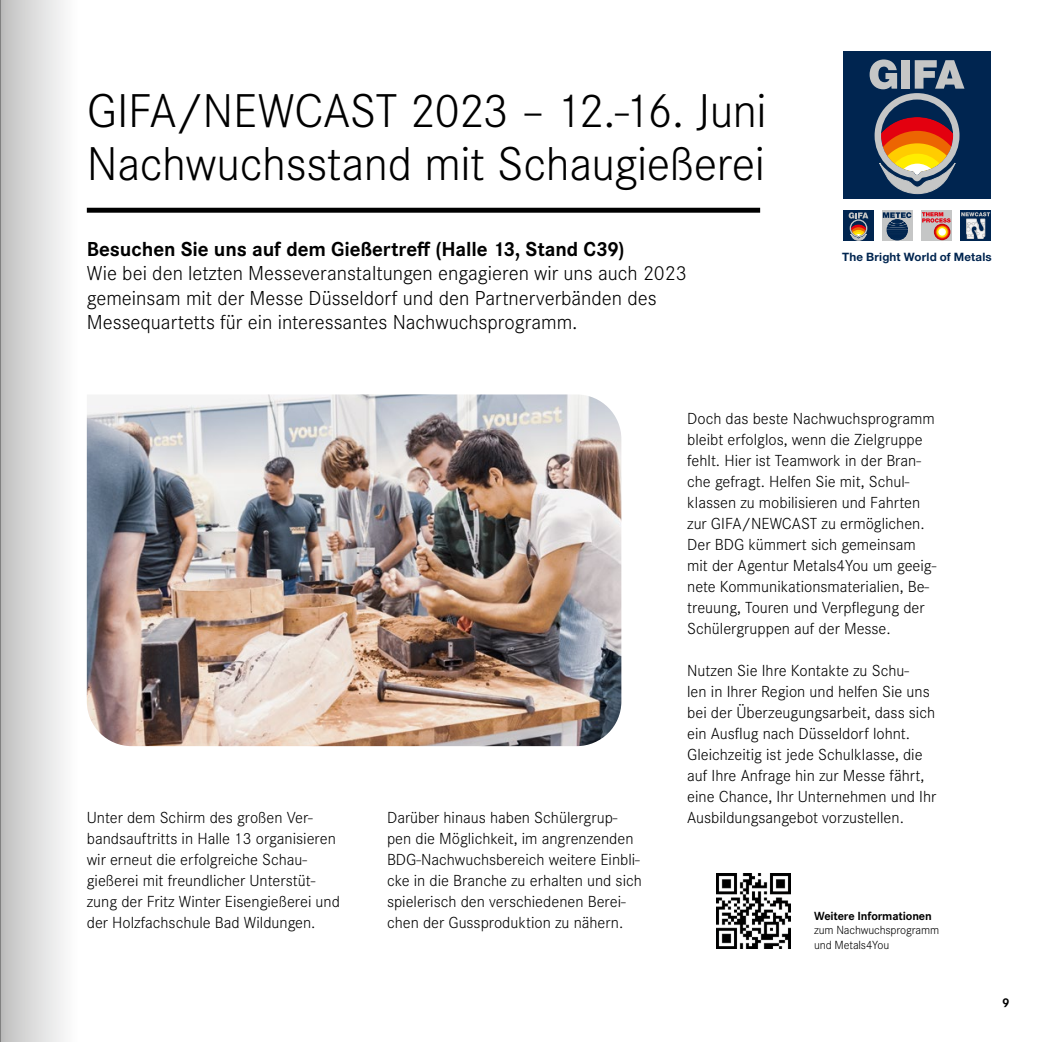
<style>
.page{position:relative;width:1042px;height:1042px;background:#fff}
.page>*{position:absolute;margin:0;border:0;box-sizing:border-box;transform-origin:0 0}
.t1{font:300 49.18px/52.5px "Corporate S";letter-spacing:-.01em;color:#000}
.t2{font:300 21px/24.5px "Corporate S";color:#000}
.t3{font:700 21px "Corporate S";letter-spacing:-.005em;color:#000}
.t4{font:300 16.62px/21px "Corporate S";color:#000}
.t5{font:700 13.12px "Corporate S";color:#000}
.t6{font:300 12.25px/14.7px "Corporate S";letter-spacing:-.01em;color:#000}
.t7{font:700 12.25px "Corporate S";letter-spacing:-.01em;color:#000}
.t8{font:700 11.55px "Helvetica Neue LT Std";letter-spacing:.02em;color:#002550}
</style>
<div class="page">
<div style="left:87px;top:208px;width:673px;height:5px;background:#000"></div>
<img style="left:716px;top:874px;width:75px;height:75px">
<img style="left:87px;top:394px;width:534px;height:352px">
<div style="left:843px;top:211px;width:31px;height:30px;background:#002550"></div>
<svg style="left:848px;top:212px;width:20px;height:28px"></svg>
<svg style="left:882px;top:211px;width:30px;height:30px"></svg>
<svg style="left:883px;top:212px;width:28px;height:28px"></svg>
<div style="left:921px;top:211px;width:30px;height:30px;background:#c5c6c6"></div>
<svg style="left:934px;top:224px;width:16px;height:16px"></svg>
<svg style="left:935px;top:225px;width:14px;height:14px"></svg>
<svg style="left:935px;top:225px;width:13px;height:13px"></svg>
<svg style="left:936px;top:226px;width:11px;height:11px"></svg>
<svg style="left:937px;top:227px;width:10px;height:9px"></svg>
<div style="left:938px;top:228px;width:8px;height:8px;background:#fff;border-radius:50%"></div>
<svg style="left:922px;top:212px;width:28px;height:11px"></svg>
<div style="left:960px;top:211px;width:31px;height:30px;background:#002550"></div>
<svg style="left:961px;top:212px;width:29px;height:27px"></svg>
<div style="left:843px;top:51px;width:148px;height:147px;background:#002550"></div>
<svg style="left:869px;top:59px;width:95px;height:135px"></svg>
<div style="left:0;top:0;width:78px;height:1042px;background:linear-gradient(to right,#bfbfbf,#fff)"></div>
<h1 class="t1" style="left:87px;top:83px;width:681px">GIFA/NEWCAST 2023 – 12.-16. Juni<br>Nachwuchsstand mit Schaugießerei</h1>
<p class="t3" style="left:87px;top:234px;width:539px">Besuchen Sie uns auf dem Gießertreff (Halle 13, Stand C39)</p>
<p class="t2" style="left:87px;top:260px;width:601px">Wie bei den letzten Messeveranstaltungen engagieren wir uns auch 2023 gemeinsam mit der Messe Düsseldorf und den Partnerverbänden des<br>Messequartetts für ein interessantes Nachwuchsprogramm.</p>
<p class="t8" style="left:842px;top:249px;width:151px">The Bright World of Metals</p>
<p class="t4" style="left:87px;top:806px;width:255px">Unter dem Schirm des großen Ver&shy;bandsauftritts in Halle 13 organisieren wir erneut die erfolgreiche Schau&shy;gießerei mit freundlicher Unterstüt&shy;zung der Fritz Winter Eisengießerei und der Holzfachschule Bad Wildungen.</p>
<p class="t4" style="left:387px;top:806px;width:256px">Darüber hinaus haben Schülergrup&shy;pen die Möglichkeit, im angrenzenden BDG-Nachwuchsbereich weitere Einbli&shy;cke in die Branche zu erhalten und sich spielerisch den verschiedenen Berei&shy;chen der Gussproduktion zu nähern.</p>
<p class="t4" style="left:687px;top:407px;width:251px">Doch das beste Nachwuchsprogramm bleibt erfolglos, wenn die Zielgruppe fehlt. Hier ist Teamwork in der Bran&shy;che gefragt. Helfen Sie mit, Schul&shy;klassen zu mobilisieren und Fahrten zur GIFA/NEWCAST zu ermöglichen.<br>Der BDG kümmert sich gemeinsam mit der Agentur Metals4You um geeig&shy;nete Kommunikationsmaterialien, Be&shy;treuung, Touren und Verpflegung der Schülergruppen auf der Messe.</p>
<p class="t4" style="left:687px;top:659px;width:251px">Nutzen Sie Ihre Kontakte zu Schu-<br>len in Ihrer Region und helfen Sie uns bei der Überzeugungsarbeit, dass sich ein Ausflug nach Düsseldorf lohnt.<br>Gleichzeitig ist jede Schulklasse, die auf Ihre Anfrage hin zur Messe fährt, eine Chance, Ihr Unternehmen und Ihr Ausbildungsangebot vorzustellen.</p>
<p class="t7" style="left:814px;top:907px;width:119px">Weitere Informationen</p>
<p class="t6" style="left:814px;top:922px;width:127px">zum Nachwuchsprogramm und Metals4You</p>
<p class="t5" style="left:1002px;top:994px;width:9px">9</p>
</div>
